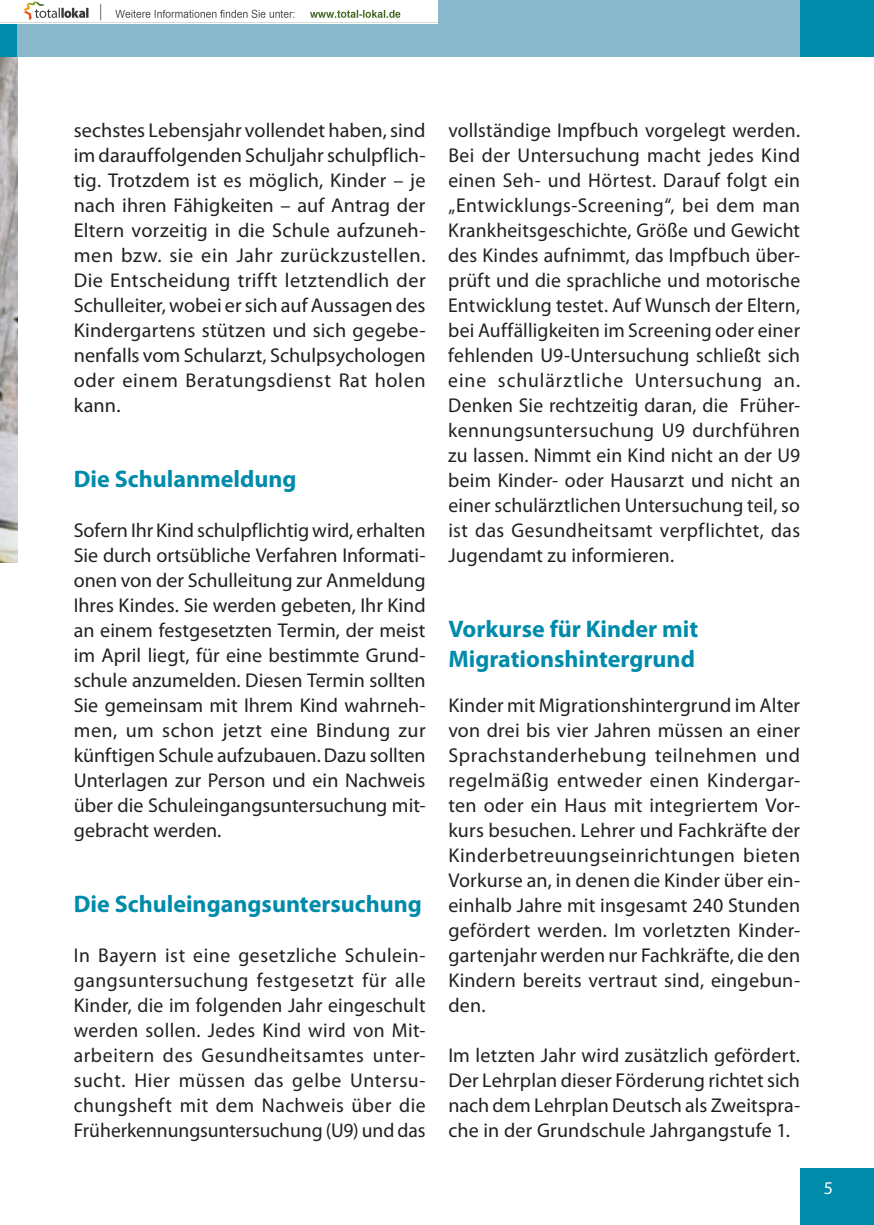
<style>
.page{position:relative;width:874px;height:1225px;background:#fff}
.page>*{position:absolute;margin:0;border:0;box-sizing:border-box;transform-origin:0 0}
.t1{font:700 24px/30px "Myriad Pro";color:#008bab}
.t2{font:20px/25px "Myriad Pro";letter-spacing:.01em;color:#231f20;text-align:justify}
.t3{font:18px "Myriad Pro";color:#fff}
</style>
<div class="page">
<img style="left:0;top:57px;width:17px;height:505px">
<div style="left:0;top:0;width:17px;height:57px;background:#008bab"></div>
<div style="left:17px;top:0;width:856px;height:57px;background:#8ab9cd"></div>
<div style="left:799px;top:1168px;width:74px;height:57px;background:#008bab"></div>
<div style="left:799px;top:0;width:74px;height:57px;background:#008bab"></div>
<img style="left:0;top:0;width:437px;height:23px">
<p class="t2" style="left:74px;top:117px;width:353px">sechstes Lebensjahr vollendet haben, sind im darauffolgenden Schuljahr schulpflich&shy;tig. Trotzdem ist es möglich, Kinder – je nach ihren Fähigkeiten – auf Antrag der Eltern vorzeitig in die Schule aufzuneh&shy;men bzw. sie ein Jahr zurückzustellen.<br>Die Entscheidung trifft letztendlich der Schulleiter, wobei er sich auf Aussagen des Kindergartens stützen und sich gegebe&shy;nenfalls vom Schularzt, Schulpsychologen oder einem Beratungsdienst Rat holen kann.</p>
<p class="t1" style="left:74px;top:463px;width:224px">Die Schulanmeldung</p>
<p class="t2" style="left:74px;top:517px;width:353px">Sofern Ihr Kind schulpflichtig wird, erhalten Sie durch ortsübliche Verfahren Informati&shy;onen von der Schulleitung zur Anmeldung Ihres Kindes. Sie werden gebeten, Ihr Kind an einem festgesetzten Termin, der meist im April liegt, für eine bestimmte Grund&shy;schule anzumelden. Diesen Termin sollten Sie gemeinsam mit Ihrem Kind wahrneh&shy;men, um schon jetzt eine Bindung zur künftigen Schule aufzubauen. Dazu sollten Unterlagen zur Person und ein Nachweis über die Schuleingangsuntersuchung mit&shy;gebracht werden.</p>
<p class="t1" style="left:74px;top:888px;width:349px">Die Schuleingangsuntersuchung</p>
<p class="t2" style="left:74px;top:942px;width:353px">In Bayern ist eine gesetzliche Schulein&shy;gangsuntersuchung festgesetzt für alle Kinder, die im folgenden Jahr eingeschult werden sollen. Jedes Kind wird von Mit&shy;arbeitern des Gesundheitsamtes unter&shy;sucht. Hier müssen das gelbe Untersu&shy;chungsheft mit dem Nachweis über die Früherkennungsuntersuchung (U9) und das</p>
<p class="t2" style="left:448px;top:117px;width:353px">vollständige Impfbuch vorgelegt werden.<br>Bei der Untersuchung macht jedes Kind einen Seh- und Hörtest. Darauf folgt ein „Entwicklungs-Screening“, bei dem man Krankheitsgeschichte, Größe und Gewicht des Kindes aufnimmt, das Impfbuch über&shy;prüft und die sprachliche und motorische Entwicklung testet. Auf Wunsch der Eltern, bei Auffälligkeiten im Screening oder einer fehlenden U9-Untersuchung schließt sich eine schulärztliche Untersuchung an.<br>Denken Sie rechtzeitig daran, die Früher&shy;kennungsuntersuchung U9 durchführen zu lassen. Nimmt ein Kind nicht an der U9 beim Kinder- oder Hausarzt und nicht an einer schulärztlichen Untersuchung teil, so ist das Gesundheitsamt verpflichtet, das Jugendamt zu informieren.</p>
<p class="t1" style="left:448px;top:613px;width:251px">Vorkurse für Kinder mit<br>Migrationshintergrund</p>
<p class="t2" style="left:448px;top:692px;width:353px">Kinder mit Migrationshintergrund im Alter von drei bis vier Jahren müssen an einer Sprachstanderhebung teilnehmen und regelmäßig entweder einen Kindergar&shy;ten oder ein Haus mit integriertem Vor&shy;kurs besuchen. Lehrer und Fachkräfte der Kinderbetreuungseinrichtungen bieten Vorkurse an, in denen die Kinder über ein&shy;einhalb Jahre mit insgesamt 240 Stunden gefördert werden. Im vorletzten Kinder&shy;gartenjahr werden nur Fachkräfte, die den Kindern bereits vertraut sind, eingebun&shy;den.</p>
<p class="t2" style="left:448px;top:1042px;width:353px">Im letzten Jahr wird zusätzlich gefördert.<br>Der Lehrplan dieser Förderung richtet sich nach dem Lehrplan Deutsch als Zweitspra&shy;che in der Grundschule Jahrgangstufe 1.</p>
<p class="t3" style="left:823px;top:1177px;width:11px">5</p>
</div>
